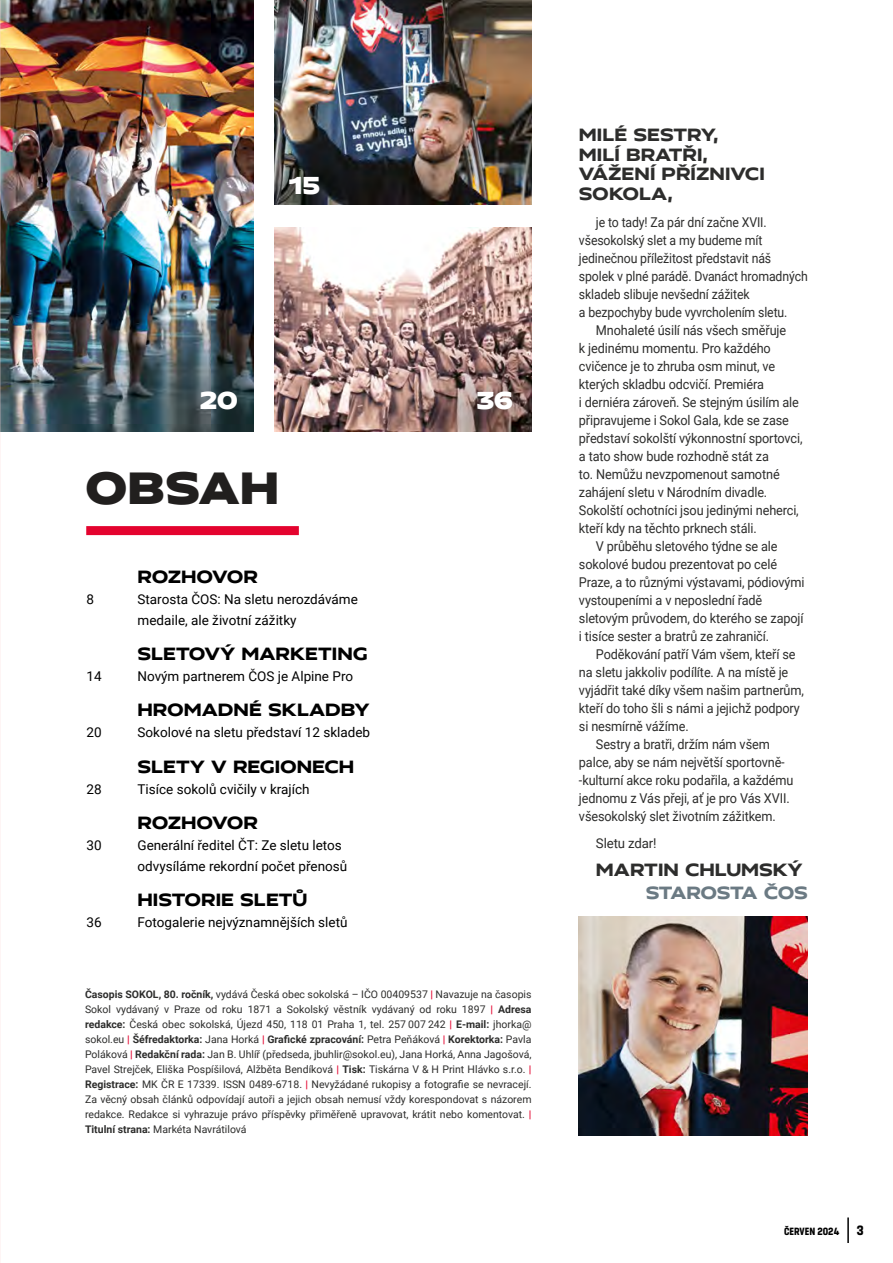
<style>
.page{position:relative;width:893px;height:1263px;background:#fff}
.page>*{position:absolute;margin:0;border:0;box-sizing:border-box;transform-origin:0 0}
.t1{font:900 42px "Hrot Premium";color:#211f1e}
.t2{font:900 22.8px "Hrot Premium";color:#fff}
.t3{font:700 16.5px "Hrot Premium";color:#000}
.t4{font:700 16.5px/19.5px "Hrot Premium";color:#2d2d2c}
.t5{font:700 16.5px "Hrot Premium";letter-spacing:-.02em;color:#000}
.t6{font:700 16.5px "Hrot Premium";letter-spacing:-.02em;color:#6b7a83}
.t7{font:13.5px "Roboto";letter-spacing:-.01em;color:#2d2d2c;scale:.94 1}
.t8{font:13.5px/21px "Roboto";color:#000}
.t9{font:13.5px "Roboto";letter-spacing:-.01em;color:#2d2d2c;scale:.91 1}
.t10{font:13.5px "Roboto";letter-spacing:-.01em;color:#2d2d2c}
.t11{font:13.5px "Sokol Tyrs";color:#000}
.t12{font:10.5px/15px "Roboto";color:#2d2d2c;text-align:justify}
.t13{font:10.5px "Sokol Tyrs";color:#000}
.s1{font-weight:700}
.s2{font-weight:500;color:#e4032e}
</style>
<div class="page">
<img style="left:275px;top:0;width:256px;height:204px">
<img style="left:579px;top:917px;width:229px;height:218px">
<img style="left:0;top:0;width:254px;height:432px">
<img style="left:275px;top:228px;width:256px;height:204px">
<div style="left:86px;top:526px;width:213px;height:9px;background:#e4032e"></div>
<hr style="left:847px;top:1217px;width:2px;height:26px;background:#000">
<h2 class="t2" style="left:289px;top:171px;width:32px">15</h2>
<h2 class="t2" style="left:200px;top:386px;width:40px">20</h2>
<h2 class="t2" style="left:476px;top:386px;width:38px">36</h2>
<h1 class="t1" style="left:85px;top:461px;width:196px">OBSAH</h1>
<p class="t5" style="left:138px;top:566px;width:122px">ROZHOVOR</p>
<p class="t8" style="left:86px;top:588px;width:9px">8</p>
<p class="t8" style="left:137px;top:588px;width:222px">Starosta ČOS: Na sletu nerozdáváme medaile, ale životní zážitky</p>
<p class="t3" style="left:138px;top:643px;width:232px">SLETOVÝ MARKETING</p>
<p class="t8" style="left:86px;top:665px;width:17px">14</p>
<p class="t8" style="left:137px;top:665px;width:217px">Novým partnerem ČOS je Alpine Pro</p>
<p class="t3" style="left:138px;top:700px;width:234px">HROMADNÉ SKLADBY</p>
<p class="t8" style="left:86px;top:722px;width:17px">20</p>
<p class="t8" style="left:137px;top:722px;width:234px">Sokolové na sletu představí 12 skladeb</p>
<p class="t3" style="left:138px;top:756px;width:218px">SLETY V REGIONECH</p>
<p class="t8" style="left:86px;top:778px;width:17px">28</p>
<p class="t8" style="left:137px;top:778px;width:174px">Tisíce sokolů cvičily v krajích</p>
<p class="t5" style="left:138px;top:812px;width:122px">ROZHOVOR</p>
<p class="t8" style="left:86px;top:834px;width:17px">30</p>
<p class="t8" style="left:137px;top:834px;width:211px">Generální ředitel ČT: Ze sletu letos odvysíláme rekordní počet přenosů</p>
<p class="t3" style="left:138px;top:889px;width:171px">HISTORIE SLETŮ</p>
<p class="t8" style="left:86px;top:911px;width:17px">36</p>
<p class="t8" style="left:137px;top:911px;width:212px">Fotogalerie nejvýznamnějších sletů</p>
<p class="t12" style="left:85px;top:987px;width:448px"><span class="s1">Časopis SOKOL, 80. ročník,</span> vydává Česká obec sokolská – IČO 00409537 <span class="s2">|</span> Navazuje na časopis Sokol vydávaný v Praze od roku 1871 a Sokolský věstník vydávaný od roku 1897 <span class="s2">|</span> <span class="s1">Adresa redakce:</span> Česká obec sokolská, Újezd 450, 118 01 Praha 1, tel. 257 007 242 <span class="s2">|</span> <span class="s1">E-mail:</span> jhorka@ sokol.eu <span class="s2">|</span> <span class="s1">Šéfredaktorka:</span> Jana Horká <span class="s2">|</span> <span class="s1">Grafické zpracování:</span> Petra Peňáková <span class="s2">|</span> <span class="s1">Korektorka:</span> Pavla Poláková <span class="s2">|</span> <span class="s1">Redakční rada:</span> Jan B. Uhlíř (předseda, jbuhlir@sokol.eu), Jana Horká, Anna Jagošová, Pavel Strejček, Eliška Pospíšilová, Alžběta Bendíková <span class="s2">|</span> <span class="s1">Tisk:</span> Tiskárna V &amp; H Print Hlávko s.r.o. <span class="s2">| </span><span class="s1">Registrace:</span> MK ČR E 17339. ISSN 0489-6718. <span class="s2">|</span> Nevyžádané rukopisy a fotografie se nevracejí.<br>Za věcný obsah článků odpovídají autoři a jejich obsah nemusí vždy korespondovat s názorem redakce. Redakce si vyhrazuje právo příspěvky přiměřeně upravovat, krátit nebo komentovat. <span class="s2">| </span><span class="s1">Titulní strana:</span> Markéta Navrátilová</p>
<p class="t4" style="left:579px;top:125px;width:187px">MILÉ SESTRY,<br>MILÍ BRATŘI,<br>VÁŽENÍ PŘÍZNIVCI<br>SOKOLA,</p>
<p class="t9" style="left:596px;top:212px;width:189px">je to tady! Za pár dní začne XVII.</p>
<p class="t9" style="left:579px;top:230px;width:203px">všesokolský slet a my budeme mít</p>
<p class="t9" style="left:579px;top:248px;width:213px">jedinečnou příležitost představit náš</p>
<p class="t9" style="left:579px;top:266px;width:253px">spolek v plné parádě. Dvanáct hromadných</p>
<p class="t9" style="left:579px;top:284px;width:189px">skladeb slibuje nevšední zážitek</p>
<p class="t9" style="left:579px;top:302px;width:231px">a bezpochyby bude vyvrcholením sletu.</p>
<p class="t7" style="left:596px;top:320px;width:204px">Mnohaleté úsilí nás všech směřuje</p>
<p class="t7" style="left:579px;top:338px;width:206px">k jedinému momentu. Pro každého</p>
<p class="t7" style="left:579px;top:356px;width:210px">cvičence je to zhruba osm minut, ve</p>
<p class="t7" style="left:579px;top:374px;width:198px">kterých skladbu odcvičí. Premiéra</p>
<p class="t7" style="left:579px;top:392px;width:236px">i derniéra zároveň. Se stejným úsilím ale</p>
<p class="t7" style="left:579px;top:410px;width:225px">připravujeme i Sokol Gala, kde se zase</p>
<p class="t7" style="left:579px;top:428px;width:239px">představí sokolští výkonnostní sportovci,</p>
<p class="t7" style="left:579px;top:446px;width:204px">a tato show bude rozhodně stát za</p>
<p class="t7" style="left:579px;top:464px;width:215px">to. Nemůžu nevzpomenout samotné</p>
<p class="t7" style="left:579px;top:482px;width:202px">zahájení sletu v Národním divadle.</p>
<p class="t7" style="left:579px;top:500px;width:235px">Sokolští ochotníci jsou jedinými neherci,</p>
<p class="t7" style="left:579px;top:518px;width:191px">kteří kdy na těchto prknech stáli.</p>
<p class="t7" style="left:596px;top:536px;width:195px">V průběhu sletového týdne se ale</p>
<p class="t7" style="left:579px;top:554px;width:212px">sokolové budou prezentovat po celé</p>
<p class="t7" style="left:579px;top:572px;width:241px">Praze, a to různými výstavami, pódiovými</p>
<p class="t7" style="left:579px;top:590px;width:197px">vystoupeními a v neposlední řadě</p>
<p class="t7" style="left:579px;top:608px;width:241px">sletovým průvodem, do kterého se zapojí</p>
<p class="t7" style="left:579px;top:626px;width:204px">i tisíce sester a bratrů ze zahraničí.</p>
<p class="t7" style="left:596px;top:644px;width:214px">Poděkování patří Vám všem, kteří se</p>
<p class="t7" style="left:579px;top:662px;width:224px">na sletu jakkoliv podílíte. A na místě je</p>
<p class="t7" style="left:579px;top:680px;width:241px">vyjádřit také díky všem našim partnerům,</p>
<p class="t7" style="left:579px;top:698px;width:237px">kteří do toho šli s námi a jejichž podpory</p>
<p class="t7" style="left:579px;top:716px;width:118px">si nesmírně vážíme.</p>
<p class="t7" style="left:596px;top:734px;width:186px">Sestry a bratři, držím nám všem</p>
<p class="t7" style="left:579px;top:752px;width:220px">palce, aby se nám největší sportovně-</p>
<p class="t7" style="left:579px;top:770px;width:230px">-kulturní akce roku podařila, a každému</p>
<p class="t7" style="left:579px;top:788px;width:226px">jednomu z Vás přeji, ať je pro Vás XVII.</p>
<p class="t7" style="left:579px;top:806px;width:211px">všesokolský slet životním zážitkem.</p>
<p class="t10" style="left:596px;top:833px;width:62px">Sletu zdar!</p>
<p class="t4" style="left:596px;top:860px;width:208px">MARTIN CHLUMSKÝ</p>
<p class="t6" style="left:646px;top:882px;width:164px">STAROSTA ČOS</p>
<p class="t13" style="left:784px;top:1226px;width:57px">ČERVEN 2024</p>
<p class="t11" style="left:857px;top:1223px;width:8px">3</p>
</div>
